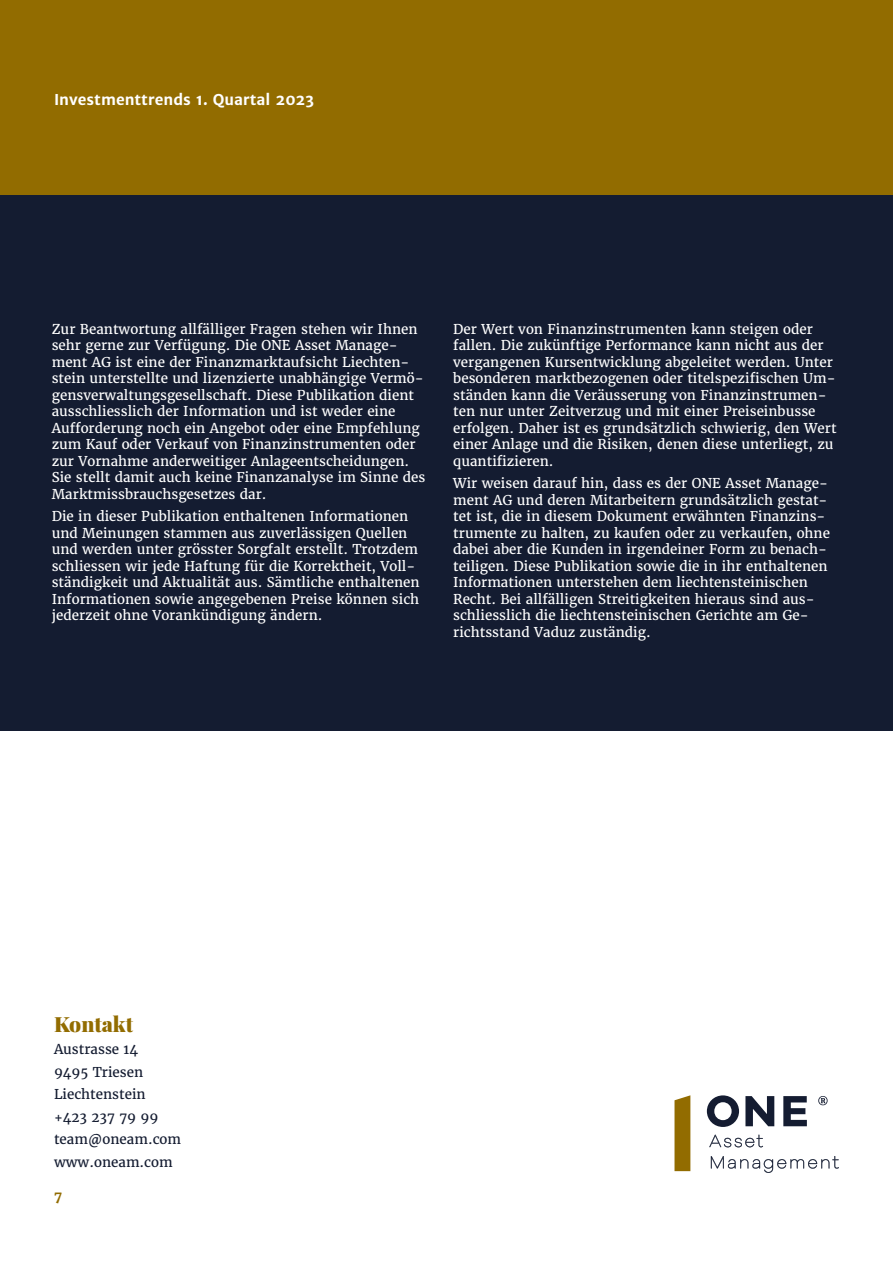
<style>
.page{position:relative;width:893px;height:1263px;background:#fff}
.page>*{position:absolute;margin:0;border:0;box-sizing:border-box;transform-origin:0 0}
.t1{font:900 21px "Playfair Display";color:#926c00}
.t2{font:700 15px "Merriweather Sans";color:#fff}
.t3{font:13.5px/16.5px "Merriweather";color:#fff}
.t4{font:13.5px/22.5px "Merriweather";color:#141c31}
.t5{font:700 13.5px "Merriweather";color:#926c00}
</style>
<div class="page">
<div style="left:0;top:195px;width:893px;height:536px;background:#141c31"></div>
<div style="left:0;top:0;width:893px;height:195px;background:#926c00"></div>
<svg style="left:674px;top:1095px;width:16px;height:76px"></svg>
<svg style="left:709px;top:1135px;width:54px;height:12px"></svg>
<svg style="left:711px;top:1156px;width:128px;height:17px"></svg>
<svg style="left:707px;top:1095px;width:32px;height:32px"></svg>
<svg style="left:745px;top:1096px;width:29px;height:30px"></svg>
<svg style="left:783px;top:1096px;width:24px;height:30px"></svg>
<svg style="left:818px;top:1096px;width:10px;height:9px"></svg>
<p class="t2" style="left:54px;top:90px;width:262px">Investmenttrends 1. Quartal 2023</p>
<p class="t3" style="left:52px;top:320px;width:375px">Zur Beantwortung allfälliger Fragen stehen wir Ihnen sehr gerne zur Verfügung. Die ONE Asset Manage&shy;ment AG ist eine der Finanzmarktaufsicht Liechten&shy;stein unterstellte und lizenzierte unabhängige Vermö&shy;gensverwaltungsgesellschaft. Diese Publikation dient ausschliesslich der Information und ist weder eine Aufforderung noch ein Angebot oder eine Empfehlung zum Kauf oder Verkauf von Finanzinstrumenten oder zur Vornahme anderweitiger Anlageentscheidungen.<br>Sie stellt damit auch keine Finanzanalyse im Sinne des Marktmissbrauchsgesetzes dar.</p>
<p class="t3" style="left:52px;top:508px;width:369px">Die in dieser Publikation enthaltenen Informationen und Meinungen stammen aus zuverlässigen Quellen und werden unter grösster Sorgfalt erstellt. Trotzdem schliessen wir jede Haftung für die Korrektheit, Voll&shy;ständigkeit und Aktualität aus. Sämtliche enthaltenen Informationen sowie angegebenen Preise können sich jederzeit ohne Vorankündigung ändern.</p>
<p class="t3" style="left:453px;top:320px;width:385px">Der Wert von Finanzinstrumenten kann steigen oder fallen. Die zukünftige Performance kann nicht aus der vergangenen Kursentwicklung abgeleitet werden. Unter besonderen marktbezogenen oder titelspezifischen Um&shy;ständen kann die Veräusserung von Finanzinstrumen&shy;ten nur unter Zeitverzug und mit einer Preiseinbusse erfolgen. Daher ist es grundsätzlich schwierig, den Wert einer Anlage und die Risiken, denen diese unterliegt, zu quantifizieren.</p>
<p class="t3" style="left:453px;top:475px;width:378px">Wir weisen darauf hin, dass es der ONE Asset Manage&shy;ment AG und deren Mitarbeitern grundsätzlich gestat&shy;tet ist, die in diesem Dokument erwähnten Finanzins&shy;trumente zu halten, zu kaufen oder zu verkaufen, ohne dabei aber die Kunden in irgendeiner Form zu benach&shy;teiligen. Diese Publikation sowie die in ihr enthaltenen Informationen unterstehen dem liechtensteinischen Recht. Bei allfälligen Streitigkeiten hieraus sind aus&shy;schliesslich die liechtensteinischen Gerichte am Ge&shy;richtsstand Vaduz zuständig.</p>
<h1 class="t1" style="left:54px;top:1007px;width:81px">Kontakt</h1>
<p class="t4" style="left:54px;top:1038px;width:129px">Austrasse 14<br>9495 Triesen<br>Liechtenstein +423 237 79 99 team@oneam.com www.oneam.com</p>
<p class="t5" style="left:54px;top:1187px;width:9px">7</p>
</div>
